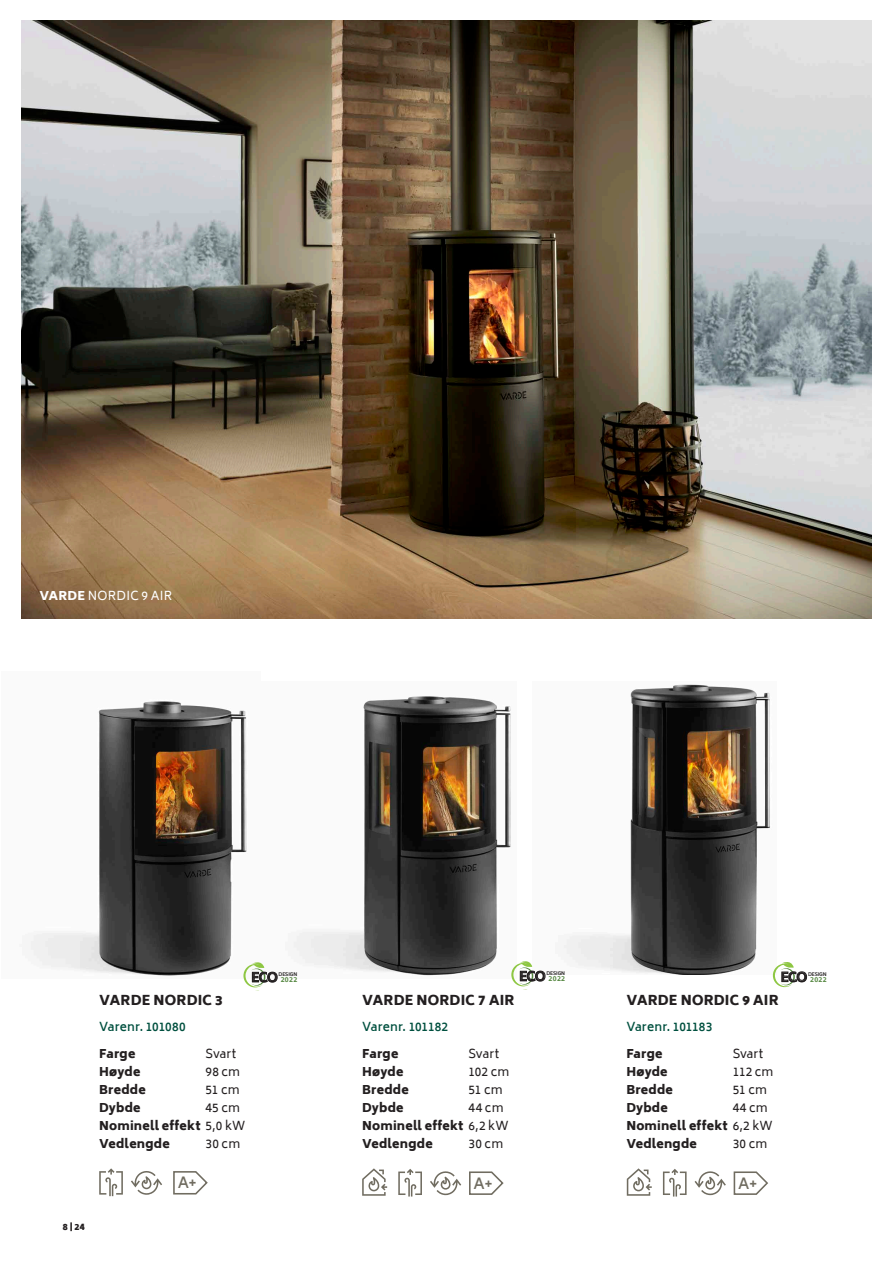
<style>
.page{position:relative;width:893px;height:1263px;background:#fff}
.page>*{position:absolute;margin:0;border:0;box-sizing:border-box;transform-origin:0 0}
.t1{font:600 15px "Biryani";color:#706c60}
.t2{font:900 13.5px "Biryani";letter-spacing:.01em;color:#231f20}
.t3{font:700 12.6px "Biryani";letter-spacing:-.05em;color:#231f20}
.t4{font:900 12px/18px "Biryani";letter-spacing:.015em;color:#231f20}
.t5{font:12px "Biryani";letter-spacing:.015em;color:#231f20}
.t6{font:600 12px "Biryani";letter-spacing:.01em;color:#00503f}
.t7{font:12px "Biryani";letter-spacing:.02em;color:#fff}
.t8{font:900 9px "Biryani";color:#231f20}
.t9{font:700 7.05px "Biryani";letter-spacing:.05em;color:#558741}
.t10{font:700 4.8px "Biryani";letter-spacing:-.025em;color:#231f20}
.s1{font-weight:900}
.s2{font-weight:400}
</style>
<div class="page">
<svg style="left:362px;top:1168px;width:25px;height:28px"></svg>
<svg style="left:398px;top:1169px;width:24px;height:27px"></svg>
<svg style="left:430px;top:1171px;width:31px;height:24px"></svg>
<svg style="left:469px;top:1171px;width:35px;height:24px"></svg>
<svg style="left:627px;top:1168px;width:25px;height:28px"></svg>
<svg style="left:663px;top:1169px;width:24px;height:27px"></svg>
<svg style="left:694px;top:1171px;width:32px;height:24px"></svg>
<svg style="left:733px;top:1171px;width:35px;height:24px"></svg>
<svg style="left:99px;top:1168px;width:24px;height:28px"></svg>
<svg style="left:131px;top:1171px;width:31px;height:24px"></svg>
<svg style="left:173px;top:1171px;width:35px;height:24px"></svg>
<img style="left:21px;top:20px;width:850px;height:598px">
<img style="left:277px;top:696px;width:234px;height:282px">
<img style="left:30px;top:701px;width:217px;height:275px">
<img style="left:545px;top:684px;width:225px;height:290px">
<svg style="left:773px;top:962px;width:34px;height:26px"></svg>
<svg style="left:243px;top:961px;width:34px;height:27px"></svg>
<svg style="left:511px;top:961px;width:34px;height:26px"></svg>
<p class="t7" style="left:39px;top:589px;width:134px"><span class="s1">VARDE</span> NORDIC 9 AIR</p>
<p class="t3" style="left:251px;top:970px;width:28px">ECO</p>
<p class="t10" style="left:546px;top:970px;width:20px">DESIGN</p>
<p class="t3" style="left:519px;top:969px;width:28px">ECO</p>
<p class="t10" style="left:279px;top:971px;width:20px">DESIGN</p>
<p class="t9" style="left:281px;top:975px;width:18px">2022</p>
<p class="t9" style="left:549px;top:974px;width:18px">2022</p>
<p class="t10" style="left:808px;top:971px;width:20px">DESIGN</p>
<p class="t9" style="left:810px;top:975px;width:18px">2022</p>
<p class="t3" style="left:781px;top:970px;width:28px">ECO</p>
<p class="t2" style="left:99px;top:992px;width:125px">VARDE NORDIC 3</p>
<p class="t6" style="left:99px;top:1020px;width:88px">Varenr. 101080</p>
<p class="t4" style="left:99px;top:1044px;width:38px">Farge</p>
<p class="t5" style="left:206px;top:1046px;width:32px">Svart</p>
<p class="t4" style="left:99px;top:1062px;width:43px">Høyde</p>
<p class="t5" style="left:206px;top:1064px;width:36px">98 cm</p>
<p class="t4" style="left:99px;top:1080px;width:48px">Bredde</p>
<p class="t5" style="left:206px;top:1082px;width:36px">51 cm</p>
<p class="t4" style="left:99px;top:1098px;width:43px">Dybde</p>
<p class="t4" style="left:99px;top:1098px;width:148px;text-indent:106px"><span class="s2">45 cm<br></span>Nominell effekt <span class="s2">5,0 kW<br></span>Vedlengde</p>
<p class="t5" style="left:206px;top:1136px;width:36px">30 cm</p>
<p class="t2" style="left:362px;top:992px;width:154px">VARDE NORDIC 7 AIR</p>
<p class="t6" style="left:362px;top:1020px;width:87px">Varenr. 101182</p>
<p class="t4" style="left:362px;top:1044px;width:38px">Farge</p>
<p class="t5" style="left:468px;top:1046px;width:32px">Svart</p>
<p class="t4" style="left:362px;top:1062px;width:43px">Høyde</p>
<p class="t5" style="left:468px;top:1064px;width:42px">102 cm</p>
<p class="t4" style="left:362px;top:1080px;width:48px">Bredde</p>
<p class="t5" style="left:468px;top:1082px;width:36px">51 cm</p>
<p class="t4" style="left:362px;top:1098px;width:43px">Dybde</p>
<p class="t4" style="left:362px;top:1098px;width:148px;text-indent:106px"><span class="s2">44 cm<br></span>Nominell effekt <span class="s2">6,2 kW<br></span>Vedlengde</p>
<p class="t5" style="left:468px;top:1136px;width:36px">30 cm</p>
<p class="t2" style="left:626px;top:992px;width:154px">VARDE NORDIC 9 AIR</p>
<p class="t6" style="left:626px;top:1020px;width:87px">Varenr. 101183</p>
<p class="t4" style="left:626px;top:1044px;width:38px">Farge</p>
<p class="t5" style="left:733px;top:1046px;width:32px">Svart</p>
<p class="t4" style="left:626px;top:1062px;width:43px">Høyde</p>
<p class="t5" style="left:733px;top:1064px;width:42px">112 cm</p>
<p class="t4" style="left:626px;top:1080px;width:48px">Bredde</p>
<p class="t5" style="left:733px;top:1082px;width:36px">51 cm</p>
<p class="t4" style="left:626px;top:1098px;width:43px">Dybde</p>
<p class="t4" style="left:626px;top:1098px;width:148px;text-indent:106px"><span class="s2">44 cm<br></span>Nominell effekt <span class="s2">6,2 kW<br></span>Vedlengde</p>
<p class="t5" style="left:733px;top:1136px;width:36px">30 cm</p>
<p class="t8" style="left:63px;top:1222px;width:23px">8 | 24</p>
<p class="t1" style="left:178px;top:1174px;width:21px">A+</p>
<p class="t1" style="left:474px;top:1175px;width:21px">A+</p>
<p class="t1" style="left:738px;top:1175px;width:21px">A+</p>
</div>
